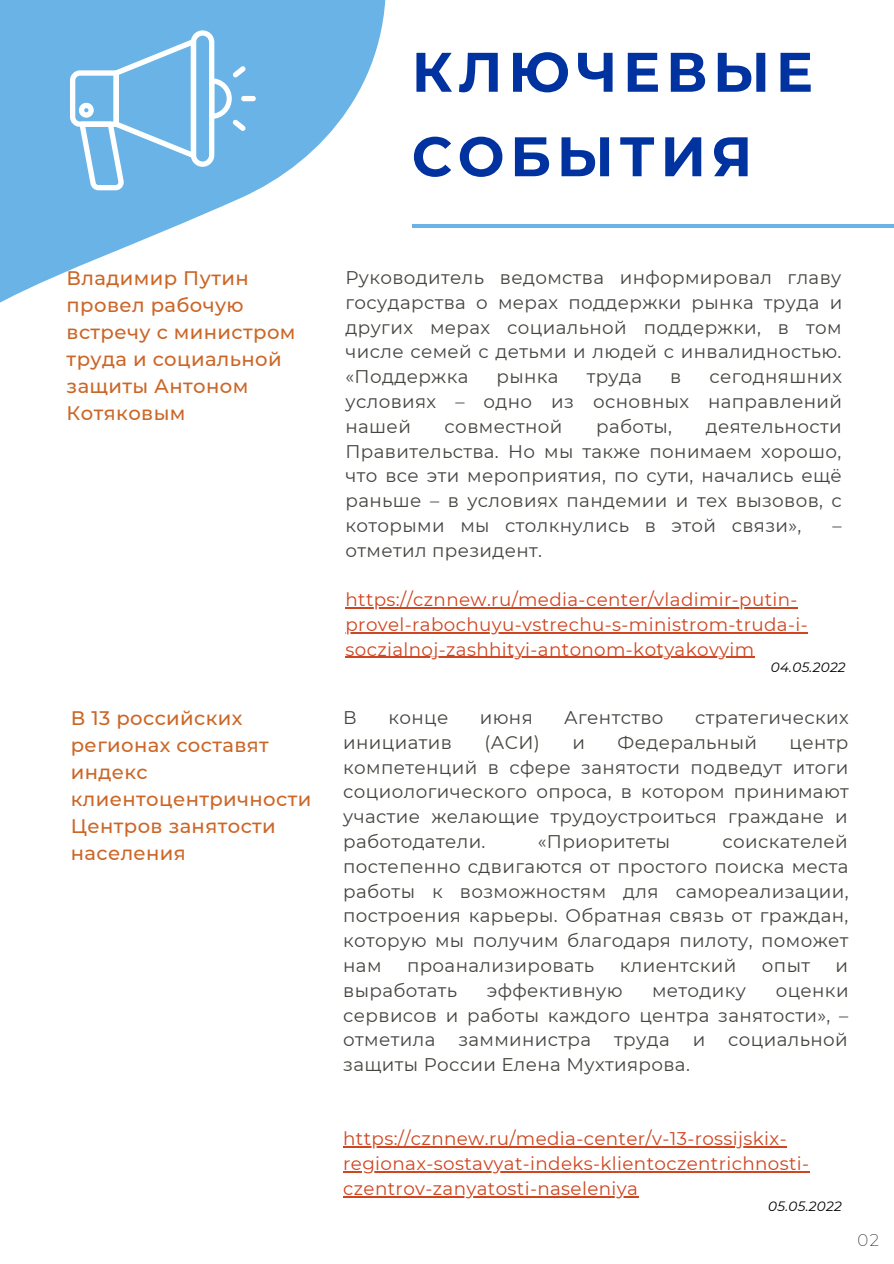
<style>
.page{position:relative;width:894px;height:1264px;background:#fff}
.page>*{position:absolute;margin:0;border:0;box-sizing:border-box;transform-origin:0 0}
.t1{font:700 55.65px/84.4px "Montserrat";letter-spacing:.1em;color:#0033a0}
.t2{font:500 19.5px/27px "Montserrat";letter-spacing:.02em;color:#cb6627}
.t3{font:18.3px/24.8px "Montserrat";letter-spacing:.02em;color:#444440;text-align:justify}
.t4{font:18.3px/24.8px "Montserrat";letter-spacing:.02em;color:#cf4520}
.t5{font:200 16.5px "Montserrat";color:#222}
.t6{font:italic 13.5px "Montserrat";letter-spacing:.02em;color:#000}
</style>
<div class="page">
<hr style="left:411px;top:224px;width:482px;height:4px;background:#69b3e7">
<svg style="left:0;top:0;width:412px;height:303px;fill:#69b3e7"></svg>
<svg style="left:70px;top:30px;width:187px;height:160px;background:#80bfea"></svg>
<hr style="left:345px;top:607px;width:452px;height:1px;background:#cf4520">
<hr style="left:345px;top:632px;width:462px;height:1px;background:#cf4520">
<hr style="left:345px;top:657px;width:409px;height:1px;background:#cf4520">
<hr style="left:343px;top:1146px;width:443px;height:1px;background:#cf4520">
<hr style="left:343px;top:1171px;width:466px;height:1px;background:#cf4520">
<hr style="left:343px;top:1196px;width:295px;height:1px;background:#cf4520">
<p class="t1" style="left:411px;top:30px;width:403px">КЛЮЧЕВЫЕ<br>СОБЫТИЯ</p>
<p class="t2" style="left:67px;top:264px;width:230px">Владимир Путин провел рабочую встречу с министром труда и социальной защиты Антоном<br>Котяковым</p>
<p class="t2" style="left:71px;top:704px;width:242px">В 13 российских регионах составят индекс клиентоцентричности<br>Центров занятости населения</p>
<p class="t3" style="left:345px;top:265px;width:498px">Руководитель ведомства информировал главу государства о мерах поддержки рынка труда и других мерах социальной поддержки, в том числе семей с детьми и людей с инвалидностью. «Поддержка</p>
<p class="t3" style="left:345px;top:364px;width:498px;text-indent:364px">сегодняшних условиях – одно из основных направлений нашей</p>
<p class="t3" style="left:496px;top:364px;width:64px">рынка</p>
<p class="t3" style="left:586px;top:364px;width:57px">труда</p>
<p class="t3" style="left:670px;top:364px;width:13px">в</p>
<p class="t3" style="left:444px;top:414px;width:119px">совместной</p>
<p class="t3" style="left:596px;top:414px;width:78px">работы,</p>
<p class="t3" style="left:345px;top:414px;width:498px;text-indent:360px">деятельности Правительства. Но мы также понимаем хорошо, что все эти мероприятия, по сути, начались ещё раньше – в условиях пандемии и тех вызовов, с которыми мы столкнулись в этой связи»,</p>
<p class="t3" style="left:832px;top:513px;width:11px">–</p>
<p class="t3" style="left:345px;top:537px;width:198px">отметил президент.</p>
<p class="t4" style="left:345px;top:587px;width:463px">https://cznnew.ru/media-center/vladimir-putin&shy;provel-rabochuyu-vstrechu-s-ministrom-truda-i&shy;soczialnoj-zashhityi-antonom-kotyakovyim</p>
<p class="t6" style="left:770px;top:658px;width:76px">04.05.2022</p>
<p class="t3" style="left:343px;top:705px;width:15px">В</p>
<p class="t3" style="left:388px;top:705px;width:61px">конце</p>
<p class="t3" style="left:479px;top:705px;width:54px">июня</p>
<p class="t3" style="left:564px;top:705px;width:101px">Агентство</p>
<p class="t3" style="left:694px;top:705px;width:155px">стратегических</p>
<p class="t3" style="left:343px;top:730px;width:110px">инициатив</p>
<p class="t3" style="left:484px;top:730px;width:57px">(АСИ)</p>
<p class="t3" style="left:572px;top:730px;width:14px">и</p>
<p class="t3" style="left:617px;top:730px;width:141px">Федеральный</p>
<p class="t3" style="left:343px;top:730px;width:507px;text-indent:446px">центр компетенций в сфере занятости подведут итоги социологического опроса, в котором принимают участие желающие трудоустроиться граждане и работодатели.</p>
<p class="t3" style="left:343px;top:829px;width:507px;text-indent:379px">соискателей постепенно сдвигаются от простого поиска места работы к возможностям для самореализации, построения карьеры. Обратная связь от граждан, которую мы получим благодаря пилоту, поможет нам</p>
<p class="t3" style="left:537px;top:829px;width:134px">«Приоритеты</p>
<p class="t3" style="left:407px;top:953px;width:189px">проанализировать</p>
<p class="t3" style="left:619px;top:953px;width:118px">клиентский</p>
<p class="t3" style="left:761px;top:953px;width:50px">опыт</p>
<p class="t3" style="left:835px;top:953px;width:14px">и</p>
<p class="t3" style="left:343px;top:977px;width:115px">выработать</p>
<p class="t3" style="left:486px;top:977px;width:137px">эффективную</p>
<p class="t3" style="left:652px;top:977px;width:95px">методику</p>
<p class="t3" style="left:343px;top:977px;width:506px;text-indent:432px">оценки сервисов и работы каждого центра занятости», – отметила</p>
<p class="t3" style="left:458px;top:1027px;width:134px">замминистра</p>
<p class="t3" style="left:614px;top:1027px;width:57px">труда</p>
<p class="t3" style="left:692px;top:1027px;width:14px">и</p>
<p class="t3" style="left:728px;top:1027px;width:121px">социальной</p>
<p class="t3" style="left:343px;top:1052px;width:348px">защиты России Елена Мухтиярова.</p>
<p class="t4" style="left:343px;top:1126px;width:467px">https://cznnew.ru/media-center/v-13-rossijskix&shy;regionax-sostavyat-indeks-klientoczentrichnosti&shy;czentrov-zanyatosti-naseleniya</p>
<p class="t6" style="left:768px;top:1197px;width:75px">05.05.2022</p>
<p class="t5" style="left:857px;top:1230px;width:23px">02</p>
</div>
